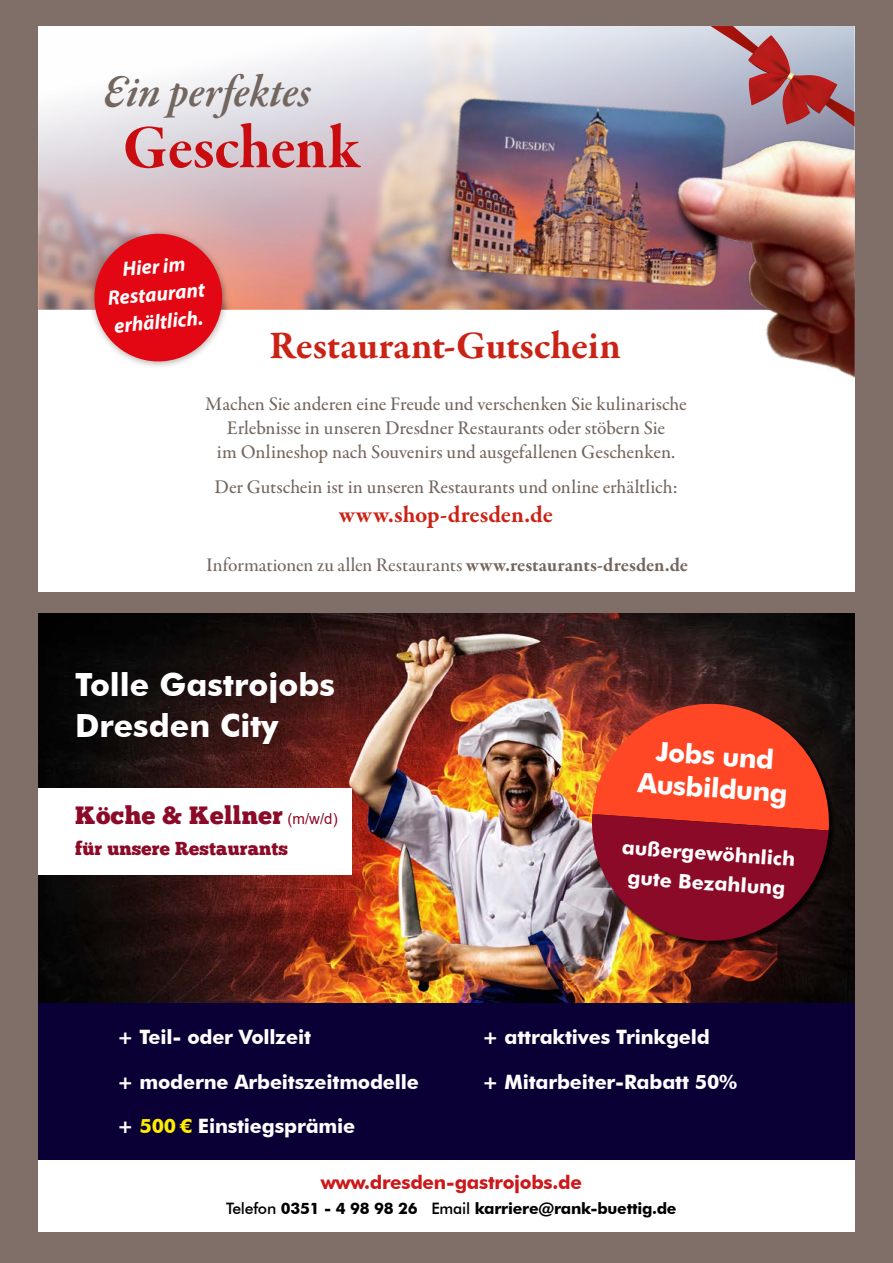
<style>
.page{position:relative;width:893px;height:1263px;background:#806f69}
.page>*{position:absolute;margin:0;border:0;box-sizing:border-box;transform-origin:0 0}
.t1{font:62.85px "Garamond Premr Pro Bd Subh";letter-spacing:-.01em;color:#c90c0f}
.t2{font:45.75px "Garamond Premr Pro Smbd It Subh";color:#73665f}
.t3{font:700 39.9px "Garamond Premr Pro";color:#cb2216}
.t4{font:700 31.95px/41.7px "Futura BT";color:#fff}
.t5{font:700 27.15px/32.5px "Futura BT";color:#fff;text-align:center}
.t6{font:25.05px "Chunk Five";letter-spacing:.02em;color:#8b0a27}
.t7{font:700 24px "Garamond Premr Pro";letter-spacing:-.005em;color:#cb2216}
.t8{font:italic 700 20.85px/27.8px "Myriad Pro";color:#fff;text-align:center}
.t9{font:700 19.8px/29.5px "Futura BT";letter-spacing:-.01em;color:#fff;text-align:center}
.t10{font:500 19.5px/24px "Garamond Premr Pro";letter-spacing:-.005em;color:#73665f;text-align:center}
.t11{font:19.5px "Garamond Premr Pro Med Subh";color:#73665f}
.t12{font:700 18.9px "Futura BT";letter-spacing:-.015em;color:#cd1719}
.t13{font:18.75px "Chunk Five";letter-spacing:.01em;color:#8b0a27}
.t14{font:700 15.75px "Futura BT";letter-spacing:-.015em;color:#000}
.s1{font-family:"Garamond Premr Pro";font-weight:700}
.s2{font-family:"Arial";font-size:15px}
.s3{color:#ffed00}
.s4{font-weight:500}
</style>
<div class="page">
<div style="left:38px;top:26px;width:817px;height:565px;background:#fff"></div>
<img style="left:38px;top:26px;width:672px;height:284px">
<div style="left:88px;top:227px;width:142px;height:142px;background:#3f3522;opacity:.4"></div>
<svg style="left:92px;top:231px;width:133px;height:133px;background:#e03a43"></svg>
<svg style="left:710px;top:26px;width:145px;height:57px;background:#b99ba6"></svg>
<img style="left:395px;top:83px;width:460px;height:295px">
<img style="left:38px;top:614px;width:817px;height:389px">
<div style="left:38px;top:1003px;width:817px;height:161px;background:#0a0035"></div>
<div style="left:38px;top:1160px;width:817px;height:72px;background:#fff"></div>
<div style="left:593px;top:705px;width:243px;height:242px;background:#000;opacity:.75"></div>
<svg style="left:588px;top:699px;width:245px;height:246px;background:#a92d27"></svg>
<div style="left:38px;top:788px;width:313px;height:86px;background:#fff"></div>
<h2 class="t2" style="left:103px;top:65px;width:209px">Ein perfektes</h2>
<h1 class="t1" style="left:123px;top:111px;width:238px">Geschenk</h1>
<p class="t8" style="left:104px;top:256px;width:99px;rotate:-5deg">Hier im<br>Restaurant erhältlich.</p>
<h3 class="t3" style="left:269px;top:321px;width:353px">Restaurant-Gutschein</h3>
<p class="t10" style="left:205px;top:392px;width:483px">Machen Sie anderen eine Freude und verschenken Sie kulinarische<br>Erlebnisse in unseren Dresdner Restaurants oder stöbern Sie<br>im Onlineshop nach Souvenirs und ausgefallenen Geschenken.</p>
<p class="t10" style="left:214px;top:476px;width:465px">Der Gutschein ist in unseren Restaurants und online erhältlich:</p>
<p class="t7" style="left:339px;top:500px;width:215px">www.shop-dresden.de</p>
<p class="t11" style="left:207px;top:553px;width:483px">Informationen zu allen Restaurants <span class="s1">www.restaurants-dresden.de</span></p>
<h3 class="t4" style="left:75px;top:663px;width:261px">Tolle Gastrojobs<br>Dresden City</h3>
<p class="t6" style="left:75px;top:800px;width:264px">Köche &amp; Kellner <span class="s2">(m/w/d)</span></p>
<p class="t13" style="left:75px;top:837px;width:214px">für unsere Restaurants</p>
<p class="t9" style="left:117px;top:1022px;width:195px">+ Teil- oder Vollzeit</p>
<p class="t9" style="left:117px;top:1067px;width:303px">+ moderne Arbeitszeitmodelle</p>
<p class="t9" style="left:117px;top:1111px;width:240px">+ <span class="s3">500 €</span> Einstiegsprämie</p>
<h3 class="t5" style="left:641px;top:734px;width:152px;rotate:4deg">Jobs und<br>Ausbildung</h3>
<p class="t9" style="left:623px;top:832px;width:175px;rotate:4deg">außergewöhnlich gute Bezahlung</p>
<p class="t9" style="left:482px;top:1022px;width:229px">+ attraktives Trinkgeld</p>
<p class="t9" style="left:482px;top:1067px;width:256px">+ Mitarbeiter-Rabatt 50%</p>
<p class="t12" style="left:321px;top:1171px;width:263px">www.dresden-gastrojobs.de</p>
<p class="t14" style="left:226px;top:1199px;width:452px"><span class="s4">Telefon</span> 0351 - 4 98 98 26 <span class="s4">Email</span> karriere@rank-buettig.de</p>
</div>
